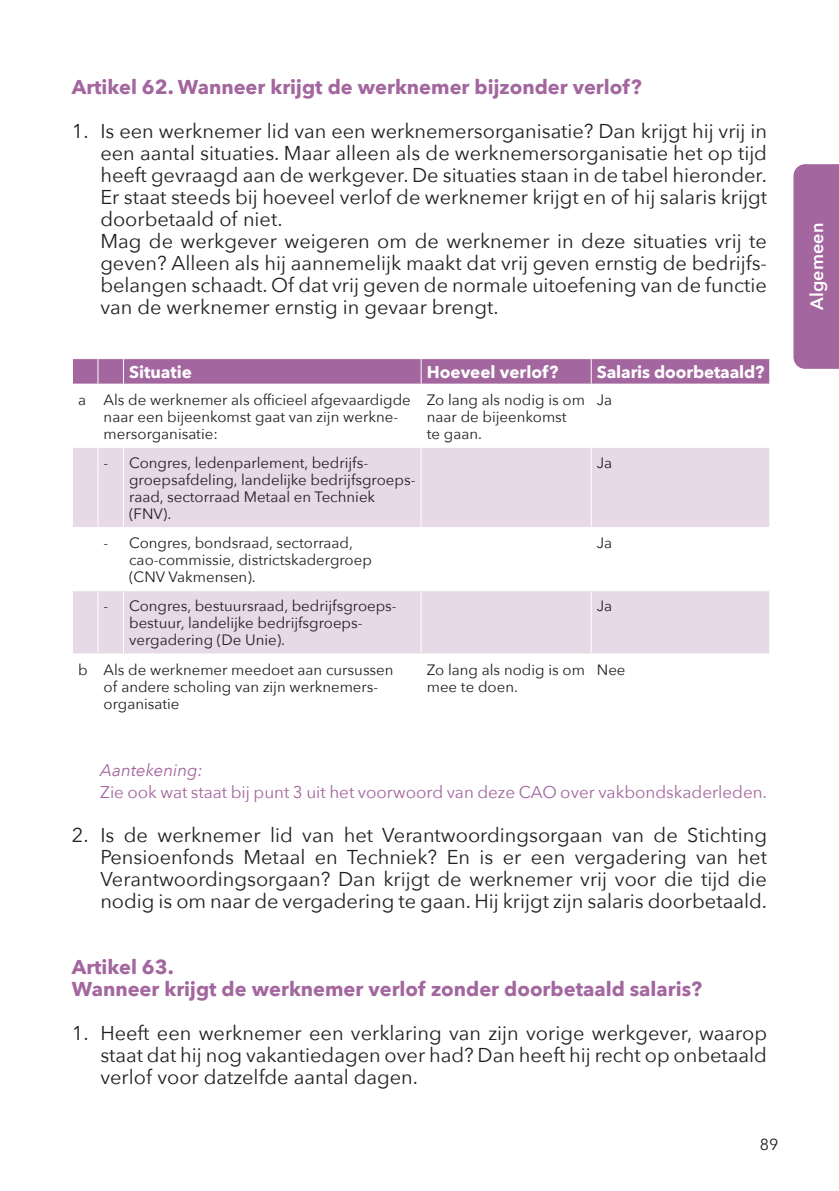
<style>
.page{position:relative;width:839px;height:1191px;background:#fff}
.page>*{position:absolute;margin:0;border:0;box-sizing:border-box;transform-origin:0 0}
.t1{font:20px/22px "Avenir Next";color:#231f20;text-align:justify}
.t2{font:700 20px/22px "Avenir Next";color:#a3669e}
.t3{font:600 20px "Avenir Next";letter-spacing:.01em;color:#fff}
.t4{font:600 18px "Avenir Next";letter-spacing:.01em;color:#fff}
.t5{font:17px "Avenir Next";color:#a3669e}
.t6{font:700 17px "Avenir Next";letter-spacing:-.005em;color:#fff}
.t7{font:italic 17px "Avenir Next";color:#a3669e}
.t8{font:16px "Avenir Next";color:#231f20}
.t9{font:15px/17px "Avenir Next";color:#231f20}
</style>
<div class="page">
<div style="left:794px;top:164px;width:45px;height:204px;background:#a3669e"></div>
<svg style="left:73px;top:448px;width:696px;height:205px;fill:#e7d9e6"></svg>
<svg style="left:72px;top:358px;width:698px;height:26px;background:#a76da2"></svg>
<hr style="left:123px;top:383px;width:298px;height:1px;background:#fff">
<hr style="left:421px;top:383px;width:170px;height:1px;background:#fff">
<hr style="left:591px;top:383px;width:179px;height:1px;background:#fff">
<hr style="left:97px;top:448px;width:1px;height:79px;background:#fff">
<hr style="left:123px;top:448px;width:1px;height:79px;background:#fff">
<hr style="left:421px;top:448px;width:1px;height:79px;background:#fff">
<hr style="left:591px;top:448px;width:1px;height:79px;background:#fff">
<svg style="left:73px;top:527px;width:50px;height:1px"></svg>
<hr style="left:97px;top:528px;width:1px;height:62px;background:#fff">
<hr style="left:123px;top:527px;width:298px;height:1px;background:#fff">
<hr style="left:123px;top:528px;width:1px;height:62px;background:#fff">
<hr style="left:421px;top:527px;width:170px;height:1px;background:#fff">
<hr style="left:421px;top:528px;width:1px;height:62px;background:#fff">
<hr style="left:591px;top:527px;width:179px;height:1px;background:#fff">
<hr style="left:591px;top:528px;width:1px;height:62px;background:#fff">
<svg style="left:73px;top:590px;width:50px;height:1px"></svg>
<hr style="left:97px;top:591px;width:1px;height:62px;background:#fff">
<hr style="left:123px;top:590px;width:298px;height:1px;background:#fff">
<hr style="left:123px;top:591px;width:1px;height:62px;background:#fff">
<hr style="left:421px;top:590px;width:170px;height:1px;background:#fff">
<hr style="left:421px;top:591px;width:1px;height:62px;background:#fff">
<hr style="left:591px;top:590px;width:179px;height:1px;background:#fff">
<hr style="left:591px;top:591px;width:1px;height:62px;background:#fff">
<svg style="left:73px;top:653px;width:50px;height:1px"></svg>
<p class="t2" style="left:72px;top:76px;width:571px">Artikel 62. Wanneer krijgt de werknemer bijzonder verlof?</p>
<p class="t1" style="left:100px;top:119px;width:668px;text-align:left;text-indent:-28px">1. Is een werknemer lid van een werknemersorganisatie? Dan krijgt hij vrij in een aantal situaties. Maar alleen als de werknemersorganisatie het op tijd heeft gevraagd aan de werkgever. De situaties staan in de tabel hieronder.<br>Er staat steeds bij hoeveel verlof de werknemer krijgt en of hij salaris krijgt doorbetaald of niet.<br>Mag de werkgever weigeren om de werknemer in deze situaties vrij te geven? Alleen als hij aannemelijk maakt dat vrij geven ernstig de bedrijfs&shy;belangen schaadt. Of dat vrij geven de normale uitoefening van de functie van de werknemer ernstig in gevaar brengt.</p>
<p class="t6" style="left:129px;top:358px;width:64px">Situatie</p>
<p class="t6" style="left:427px;top:358px;width:133px">Hoeveel verlof?</p>
<p class="t6" style="left:597px;top:358px;width:169px">Salaris doorbetaald?</p>
<p class="t9" style="left:104px;top:390px;width:309px;text-indent:-26px">a Als de werknemer als officieel afgevaardigde naar een bijeenkomst gaat van zijn werkne&shy;mersorganisatie:</p>
<p class="t9" style="left:427px;top:390px;width:160px">Zo lang als nodig is om naar de bijeenkomst<br>te gaan.</p>
<p class="t9" style="left:597px;top:390px;width:17px">Ja</p>
<p class="t9" style="left:129px;top:453px;width:288px;text-indent:-26px">- Congres, ledenparlement, bedrijfs&shy;groepsafdeling, landelijke bedrijfsgroeps&shy;raad, sectorraad Metaal en Techniek (FNV).</p>
<p class="t9" style="left:597px;top:453px;width:17px">Ja</p>
<p class="t9" style="left:129px;top:534px;width:244px;text-indent:-26px">- Congres, bondsraad, sectorraad, cao-commissie, districtskadergroep (CNV Vakmensen).</p>
<p class="t9" style="left:597px;top:534px;width:17px">Ja</p>
<p class="t9" style="left:129px;top:597px;width:268px;text-indent:-26px">- Congres, bestuursraad, bedrijfsgroeps&shy;bestuur, landelijke bedrijfsgroeps&shy;vergadering (De Unie).</p>
<p class="t9" style="left:597px;top:597px;width:17px">Ja</p>
<p class="t9" style="left:104px;top:660px;width:291px;text-indent:-26px">b Als de werknemer meedoet aan cursussen of andere scholing van zijn werknemers&shy;organisatie</p>
<p class="t9" style="left:427px;top:660px;width:160px">Zo lang als nodig is om mee te doen.</p>
<p class="t9" style="left:597px;top:660px;width:30px">Nee</p>
<p class="t7" style="left:100px;top:756px;width:104px">Aantekening:</p>
<p class="t5" style="left:100px;top:778px;width:668px">Zie ook wat staat bij punt 3 uit het voorwoord van deze CAO over vakbondskaderleden.</p>
<p class="t1" style="left:100px;top:823px;width:668px;text-indent:-28px">2. Is de werknemer lid van het Verantwoordingsorgaan van de Stichting Pensioenfonds Metaal en Techniek? En is er een vergadering van het Verantwoordingsorgaan? Dan krijgt de werknemer vrij voor die tijd die nodig is om naar de vergadering te gaan. Hij krijgt zijn salaris doorbetaald.</p>
<p class="t2" style="left:72px;top:956px;width:632px">Artikel 63.<br>Wanneer krijgt de werknemer verlof zonder doorbetaald salaris?</p>
<p class="t1" style="left:100px;top:1021px;width:668px;text-indent:-28px">1. Heeft een werknemer een verklaring van zijn vorige werkgever, waarop staat dat hij nog vakantiedagen over had? Dan heeft hij recht op onbetaald verlof voor datzelfde aantal dagen.</p>
<p class="t8" style="left:760px;top:1131px;width:20px">89</p>
<p class="t3" style="left:801px;top:315px;width:99px;rotate:-90deg">Algemeen</p>
<p class="t4" style="left:801px;top:310px;width:89px;rotate:-90deg">Algemeen</p>
</div>
